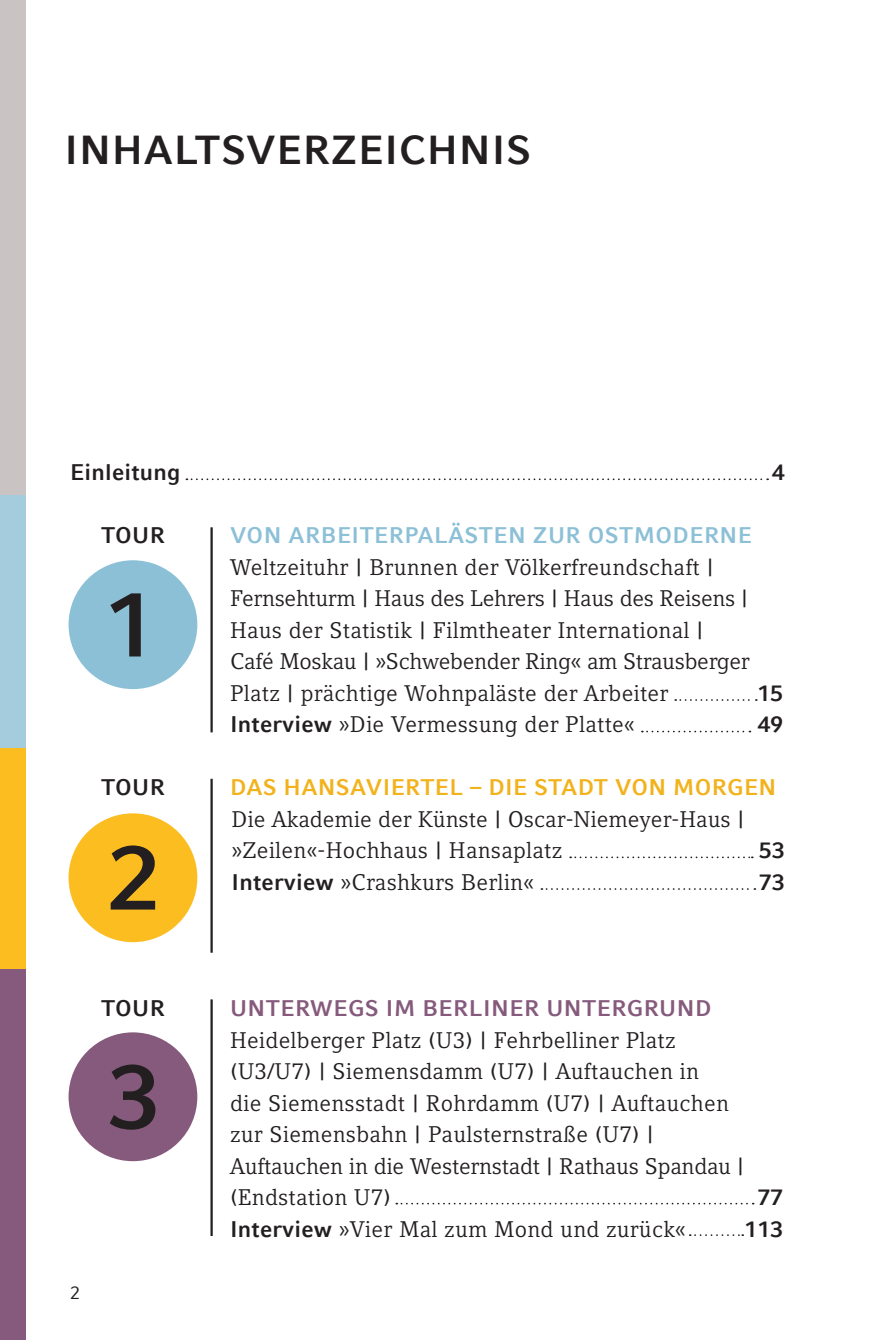
<style>
.page{position:relative;width:893px;height:1340px;background:#fff}
.page>*{position:absolute;margin:0;border:0;box-sizing:border-box;transform-origin:0 0}
.t1{font:700 91.58px "Compatil Fact LT Pro";color:#231f20}
.t2{font:700 40.5px "Compatil Fact LT Pro";letter-spacing:.02em;color:#231f20}
.t3{font:22.5px/31.5px "Compatil Letter LT Pro";letter-spacing:.01em;color:#231f20}
.t4{font:700 22.5px "Compatil Fact LT Com";letter-spacing:.01em;color:#231f20}
.t5{font:700 22.5px "Compatil Fact LT Com";letter-spacing:.015em;color:#f2b21b}
.t6{font:700 22.5px "Compatil Fact LT Com";letter-spacing:.02em;color:#8cc0d7}
.t7{font:700 22.5px "Compatil Fact LT Com";letter-spacing:.02em;color:#865a7c}
.t8{font:18px "Compatil Fact LT Com";color:#231f20}
.s1{font-family:"Compatil Fact LT Com";font-weight:700}
</style>
<div class="page">
<hr style="left:210px;top:527px;width:3px;height:205px;background:#231f20">
<div style="left:69px;top:560px;width:128px;height:129px;background:#8cc0d7;border-radius:50%"></div>
<hr style="left:210px;top:778px;width:3px;height:174px;background:#231f20">
<div style="left:69px;top:813px;width:128px;height:129px;background:#fcbd21;border-radius:50%"></div>
<hr style="left:210px;top:999px;width:3px;height:236px;background:#231f20">
<div style="left:69px;top:1032px;width:128px;height:129px;background:#865a7c;border-radius:50%"></div>
<svg style="left:186px;top:478px;width:582px;height:2px"></svg>
<svg style="left:675px;top:699px;width:82px;height:2px"></svg>
<svg style="left:642px;top:730px;width:108px;height:2px"></svg>
<svg style="left:570px;top:856px;width:183px;height:2px"></svg>
<svg style="left:541px;top:888px;width:214px;height:1px"></svg>
<svg style="left:396px;top:1202px;width:358px;height:2px"></svg>
<svg style="left:690px;top:1234px;width:53px;height:1px"></svg>
<div style="left:0;top:480px;width:26px;height:284px;background:#a5ccdd"></div>
<div style="left:0;top:952px;width:26px;height:387px;background:#865a7c"></div>
<div style="left:0;top:748px;width:26px;height:220px;background:#fcbd21"></div>
<div style="left:0;top:0;width:26px;height:494px;background:#c9c3c3"></div>
<h2 class="t2" style="left:65px;top:126px;width:468px">I NHALTSVERZEICHNIS</h2>
<p class="t4" style="left:70px;top:459px;width:112px">EINLEITUNG</p>
<p class="t4" style="left:772px;top:459px;width:14px">4</p>
<p class="t4" style="left:101px;top:522px;width:65px">TOUR</p>
<h1 class="t1" style="left:105px;top:570px;width:52px">1</h1>
<p class="t4" style="left:101px;top:774px;width:65px">TOUR</p>
<h1 class="t1" style="left:109px;top:823px;width:52px">2</h1>
<p class="t4" style="left:101px;top:994px;width:65px">TOUR</p>
<h1 class="t1" style="left:109px;top:1042px;width:52px">3</h1>
<p class="t8" style="left:70px;top:1281px;width:12px">2</p>
<p class="t6" style="left:230px;top:522px;width:523px">VON ARBEITERPALÄSTEN ZUR OSTMODERNE</p>
<p class="t3" style="left:230px;top:551px;width:521px">Weltzeituhr | Brunnen der Völkerfreundschaft | Fernsehturm | Haus des Lehrers | Haus des Reisens | Haus der Statistik | Filmtheater International | Café Moskau | »Schwebender Ring« am Strausberger Platz | prächtige Wohnpaläste der Arbeiter</p>
<p class="t4" style="left:758px;top:679px;width:27px">15</p>
<p class="t3" style="left:230px;top:709px;width:406px"><span class="s1">INTERVIEW</span> »Die Vermessung der Platte«</p>
<p class="t4" style="left:758px;top:711px;width:27px">49</p>
<p class="t5" style="left:230px;top:774px;width:548px">DAS HANSAVI ERTEL – DI E STADT VON M ORGEN</p>
<p class="t3" style="left:232px;top:803px;width:514px">Die Akademie der Künste | Oscar-Niemeyer-Haus | »Zeilen«-Hochhaus | Hansaplatz</p>
<p class="t4" style="left:759px;top:837px;width:27px">53</p>
<p class="t3" style="left:232px;top:866px;width:304px"><span class="s1">INTERVIEW</span> »Crashkurs Berlin«</p>
<p class="t4" style="left:759px;top:868px;width:27px">73</p>
<p class="t7" style="left:230px;top:994px;width:483px">U NTERWEGS I M BERLI NER U NTERGRUND</p>
<p class="t3" style="left:230px;top:1024px;width:516px">Heidelberger Platz (U3) | Fehrbelliner Platz (U3/U7) | Siemensdamm (U7) | Auftauchen in<br>die Siemensstadt | Rohrdamm (U7) | Auftauchen zur Siemensbahn | Paulsternstraße (U7) | Auftauchen in die Westernstadt | Rathaus Spandau | (Endstation U7)</p>
<p class="t4" style="left:758px;top:1183px;width:27px">77</p>
<p class="t3" style="left:230px;top:1213px;width:457px"><span class="s1">INTERVIEW</span> »Vier Mal zum Mond und zurück«</p>
<p class="t4" style="left:745px;top:1215px;width:39px">113</p>
</div>
